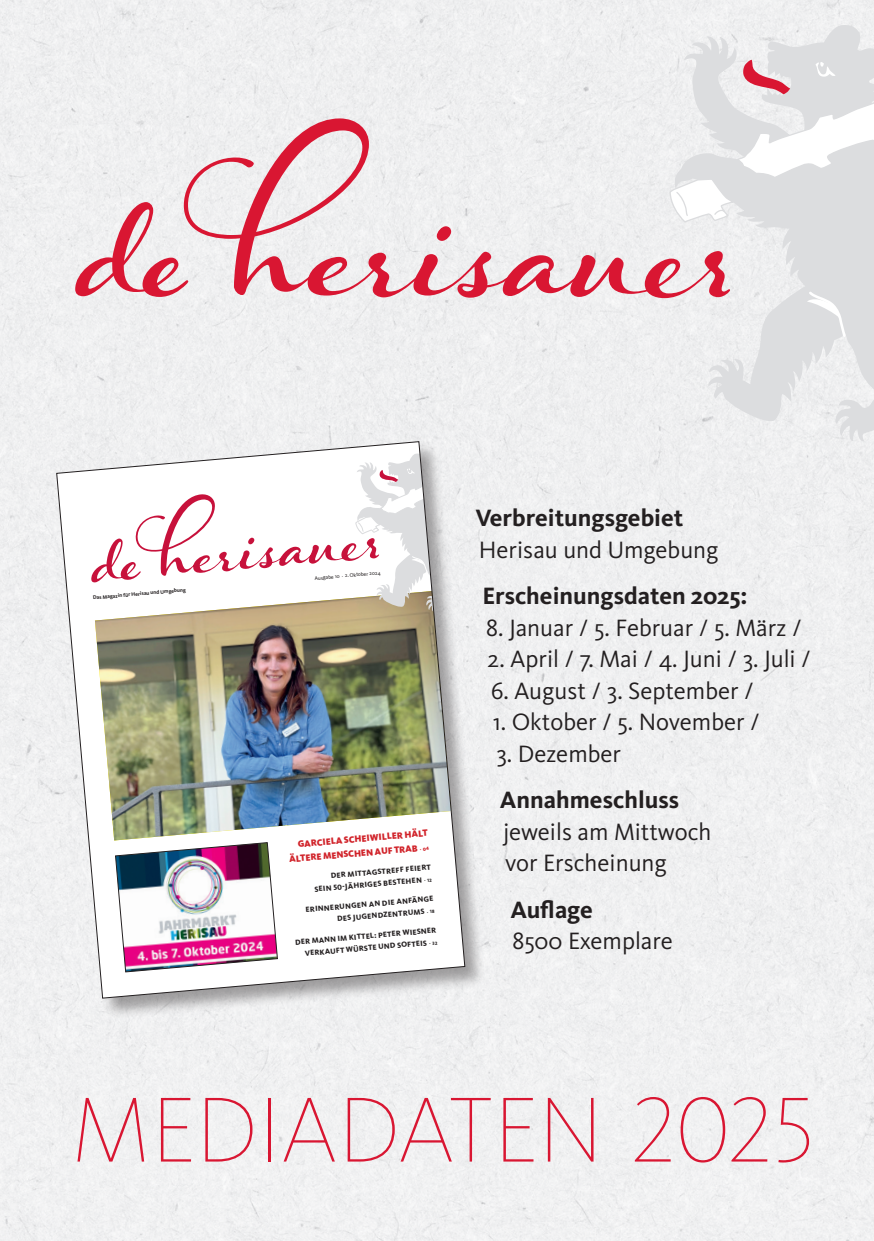
<style>
.page{position:relative;width:874px;height:1241px;background:#fff}
.page>*{position:absolute;margin:0;border:0;box-sizing:border-box;transform-origin:0 0}
.t1{font:700 235.38px "Hummingbird";color:#d91632}
.t2{font:100 95.55px "Kievit OT";letter-spacing:-.005em;color:#d91632}
.t3{font:24.5px/31.5px "Kievit OT";color:#231f20}
.t4{font:700 24.5px "Kievit OT";color:#231f20}
.t5{font:900 9.45px/14.2px "Kievit OT";color:#d1232a;text-align:right}
.t6{font:800 7.7px/11.9px "Kievit OT";color:#231f20;text-align:right}
.t7{font:700 5.42px "Kievit OT";color:#231f20}
.t8{font:5.42px "Kievit OT";color:#231f20}
.s1{font-size:4.73px}
</style>
<div class="page">
<div style="left:0;top:0;width:873px;height:1240px;background:#eff0f1"></div>
<svg style="left:669px;top:25px;width:204px;height:417px;fill:#ecedee"></svg>
<svg style="left:806px;top:289px;width:41px;height:50px"></svg>
<svg style="left:668px;top:60px;width:205px;height:162px"></svg>
<div style="left:56px;top:441px;width:430px;height:578px;background:#231f20;opacity:.4"></div>
<img style="left:56px;top:441px;width:409px;height:557px">
<h1 class="t1" style="left:78px;top:75px;width:657px">de herisauer</h1>
<p class="t7" style="left:93px;top:594px;width:95px;rotate:-5deg">Das Magazin für Herisau und Umgebung</p>
<p class="t8" style="left:314px;top:575px;width:68px;rotate:-5deg">Ausgabe 10 ⋅ 2.Oktober 2024</p>
<p class="t5" style="left:287px;top:837px;width:142px;rotate:-5deg">GARCIELA SCHEIWILLER HÄLT<br>ÄLTERE MENSCHEN AUF TRAB <span class="s1">⋅ 04</span></p>
<p class="t6" style="left:313px;top:871px;width:119px;rotate:-5deg">DER MITTAGSTREFF FEIERT<br>SEIN 50-JÄHRIGES BESTEHEN <span class="s1">⋅ 12</span></p>
<p class="t6" style="left:305px;top:903px;width:130px;rotate:-5deg">ERINNERUNGEN AN DIE ANFÄNGE<br>DES JUGENDZENTRUMS <span class="s1">⋅ 18</span></p>
<p class="t6" style="left:294px;top:936px;width:143px;rotate:-5deg">DER MANN IM KITTEL: PETER WIESNER<br>VERKAUFT WÜRSTE UND SOFTEIS <span class="s1">⋅ 32</span></p>
<p class="t4" style="left:475px;top:503px;width:209px">Verbreitungsgebiet</p>
<p class="t3" style="left:478px;top:534px;width:241px">Herisau und Umgebung</p>
<p class="t4" style="left:482px;top:581px;width:266px">Erscheinungsdaten 2025:</p>
<p class="t3" style="left:485px;top:612px;width:317px">8. Januar / 5. Februar / 5. März /</p>
<p class="t3" style="left:487px;top:643px;width:325px">2. April / 7. Mai / 4. Juni / 3. Juli /</p>
<p class="t3" style="left:491px;top:675px;width:264px">6. August / 3. September /</p>
<p class="t3" style="left:492px;top:706px;width:268px">1. Oktober / 5. November /</p>
<p class="t3" style="left:496px;top:738px;width:126px">3. Dezember</p>
<p class="t4" style="left:499px;top:785px;width:180px">Annahmeschluss</p>
<p class="t3" style="left:503px;top:815px;width:209px">jeweils am Mittwoch vor Erscheinung</p>
<p class="t4" style="left:510px;top:894px;width:84px">Auflage</p>
<p class="t3" style="left:512px;top:925px;width:162px">8500 Exemplare</p>
<h2 class="t2" style="left:71px;top:1077px;width:744px">MEDIADATEN 2025</h2>
</div>
